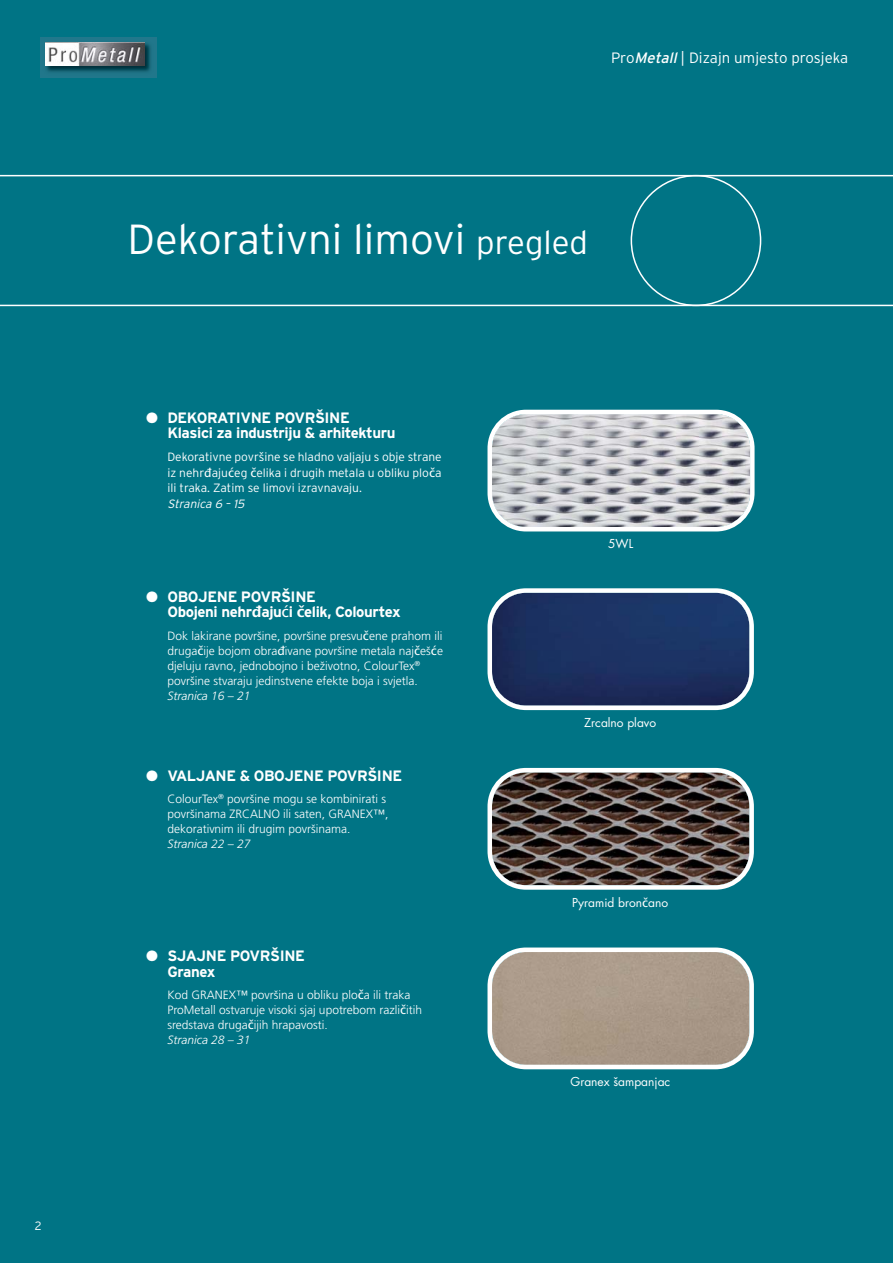
<style>
.page{position:relative;width:893px;height:1263px;background:#007485}
.page>*{position:absolute;margin:0;border:0;box-sizing:border-box;transform-origin:0 0}
.t1{font:300 42px "Interstate";color:#fff}
.t2{font:700 15px/15.5px "Interstate";letter-spacing:-.025em;color:#fff}
.t3{font:300 15px "Interstate";color:#fff}
.t4{font:300 12px/15px "Frutiger";color:#fff}
.t5{font:300 12px/15.5px "Interstate";letter-spacing:-.005em;color:#fff}
.t6{font:12px "Futura";color:#fff}
.s1{font-weight:400;font-style:italic}
.s2{font-size:33px}
.s3{font-family:"Lucida Grande";font-weight:400}
.s4{font-style:italic}
.s5{font-family:"Lucida Grande"}
</style>
<div class="page">
<svg style="left:0;top:175px;width:631px;height:131px"></svg>
<svg style="left:631px;top:175px;width:262px;height:131px"></svg>
<img style="left:41px;top:37px;width:115px;height:41px">
<img style="left:46px;top:43px;width:99px;height:23px">
<svg style="left:487px;top:410px;width:267px;height:121px;background:#bcc2c7"></svg>
<svg style="left:487px;top:588px;width:267px;height:122px;background:#2f4771"></svg>
<svg style="left:487px;top:947px;width:267px;height:122px;background:#a9a093"></svg>
<svg style="left:487px;top:768px;width:267px;height:122px;background:#5a5451"></svg>
<p class="t5" style="left:35px;top:1219px;width:8px">2</p>
<p class="t3" style="left:611px;top:52px;width:239px">Pro<span class="s1">Metall</span>| Dizajn umjesto prosjeka</p>
<p class="t1" style="left:128px;top:223px;width:462px">Dekorativni limovi <span class="s2">pregled</span></p>
<p class="t2" style="left:167px;top:411px;width:230px;text-indent:-21px">● DEKORATIVNE POVRŠINE<br>Klasici za industriju &amp; arhitekturu</p>
<p class="t5" style="left:167px;top:451px;width:276px">Dekorativne površine se hladno valjaju s obje strane iz nehr<span class="s3">đ</span>aju<span class="s3">ć</span>eg <span class="s3">č</span>elika i drugih metala u obliku plo<span class="s3">č</span>a ili traka. Zatim se limovi izravnavaju.<br><span class="s4">Stranica 6 – 15</span></p>
<p class="t2" style="left:167px;top:590px;width:235px;text-indent:-21px">● OBOJENE POVRŠINE<br>Obojeni nehr<span class="s5">đ</span>aju<span class="s3">ć</span>i <span class="s5">č</span>elik, Colourtex</p>
<p class="t4" style="left:167px;top:629px;width:277px">Dok lakirane površine, površine presvu<span class="s3">č</span>ene prahom ili druga<span class="s3">č</span>ije bojom obra<span class="s3">đ</span>ivane površine metala naj<span class="s3">č</span>eš<span class="s3">ć</span>e djeluju ravno, jednobojno i beživotno, ColourTex<sup>® </sup>površine stvaraju jedinstvene efekte boja i svjetla.<br><span class="s4">Stranica 16 – 21</span></p>
<p class="t6" style="left:608px;top:538px;width:26px">5WL</p>
<p class="t2" style="left:146px;top:769px;width:258px">● VALJANE &amp; OBOJENE POVRŠINE</p>
<p class="t4" style="left:167px;top:792px;width:223px">ColourTex<sup>®</sup> površine mogu se kombinirati s površinama ZRCALNO ili saten, GRANEX™, dekorativnim ili drugim površinama.<br><span class="s4">Stranica 22 – 27</span></p>
<p class="t2" style="left:167px;top:949px;width:139px;text-indent:-21px">● SJAJNE POVRŠINE<br>Granex</p>
<p class="t4" style="left:167px;top:988px;width:256px">Kod GRANEX™ površina u obliku plo<span class="s3">č</span>a ili traka ProMetall ostvaruje visoki sjaj upotrebom razli<span class="s3">č</span>itih sredstava druga<span class="s3">č</span>ijih hrapavosti.<br><span class="s4">Stranica 28 – 31</span></p>
<p class="t6" style="left:584px;top:717px;width:73px">Zrcalno plavo</p>
<p class="t6" style="left:572px;top:897px;width:97px">Pyramid bron<span class="s5">č</span>ano</p>
<p class="t6" style="left:570px;top:1076px;width:101px">Granex šampanjac</p>
</div>
